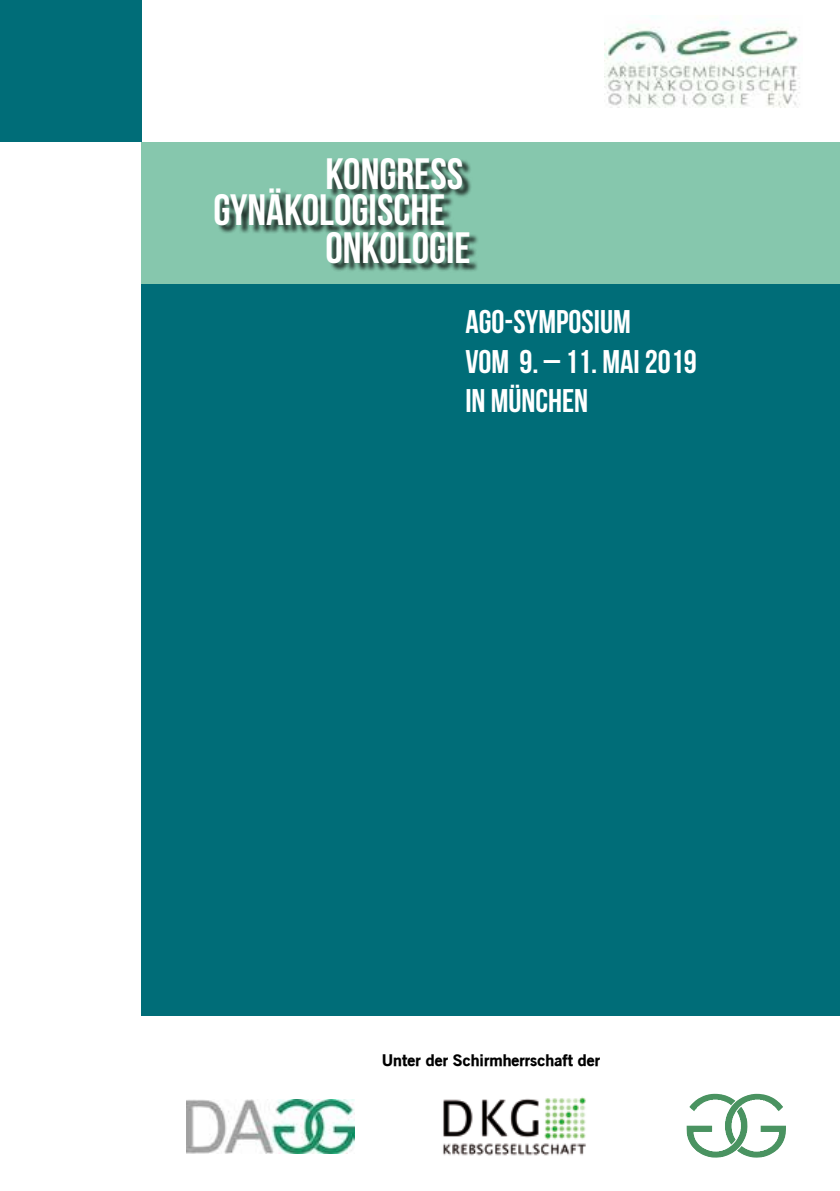
<style>
.page{position:relative;width:840px;height:1191px;background:#fff}
.page>*{position:absolute;margin:0;border:0;box-sizing:border-box;transform-origin:0 0}
.t1{font:43.8px "Bebas Neue";color:#fff}
.t2{font:32.8px/39.4px "Bebas Neue";color:#fff}
.t3{font:900 16px "Old Sans";color:#000}
</style>
<div class="page">
<img style="left:443px;top:1097px;width:143px;height:59px">
<img style="left:186px;top:1099px;width:168px;height:54px">
<img style="left:686px;top:1093px;width:99px;height:65px">
<div style="left:142px;top:242px;width:697px;height:774px;background:#006d78"></div>
<div style="left:142px;top:142px;width:697px;height:141px;background:#86c7ad"></div>
<img style="left:604px;top:21px;width:196px;height:87px">
<div style="left:328px;top:159px;width:144px;height:38px;background:#000;opacity:.75"></div>
<div style="left:217px;top:190px;width:236px;height:44px;background:#000;opacity:.75"></div>
<div style="left:328px;top:234px;width:150px;height:38px;background:#000;opacity:.75"></div>
<div style="left:0;top:0;width:142px;height:142px;background:#006d78"></div>
<h1 class="t1" style="left:325px;top:149px;width:139px">KONGRESS</h1>
<h1 class="t1" style="left:213px;top:185px;width:233px">GYNÄKOLOGISCHE</h1>
<h1 class="t1" style="left:325px;top:224px;width:147px">ONKOLOGIE</h1>
<p class="t2" style="left:465px;top:302px;width:233px">AGO-SYMPOSIUM<br>VOM 9. – 11. Mai 2019<br>IN MÜNCHEN</p>
<p class="t3" style="left:381px;top:1050px;width:220px">Unter der Schirmherrschaft der</p>
</div>
